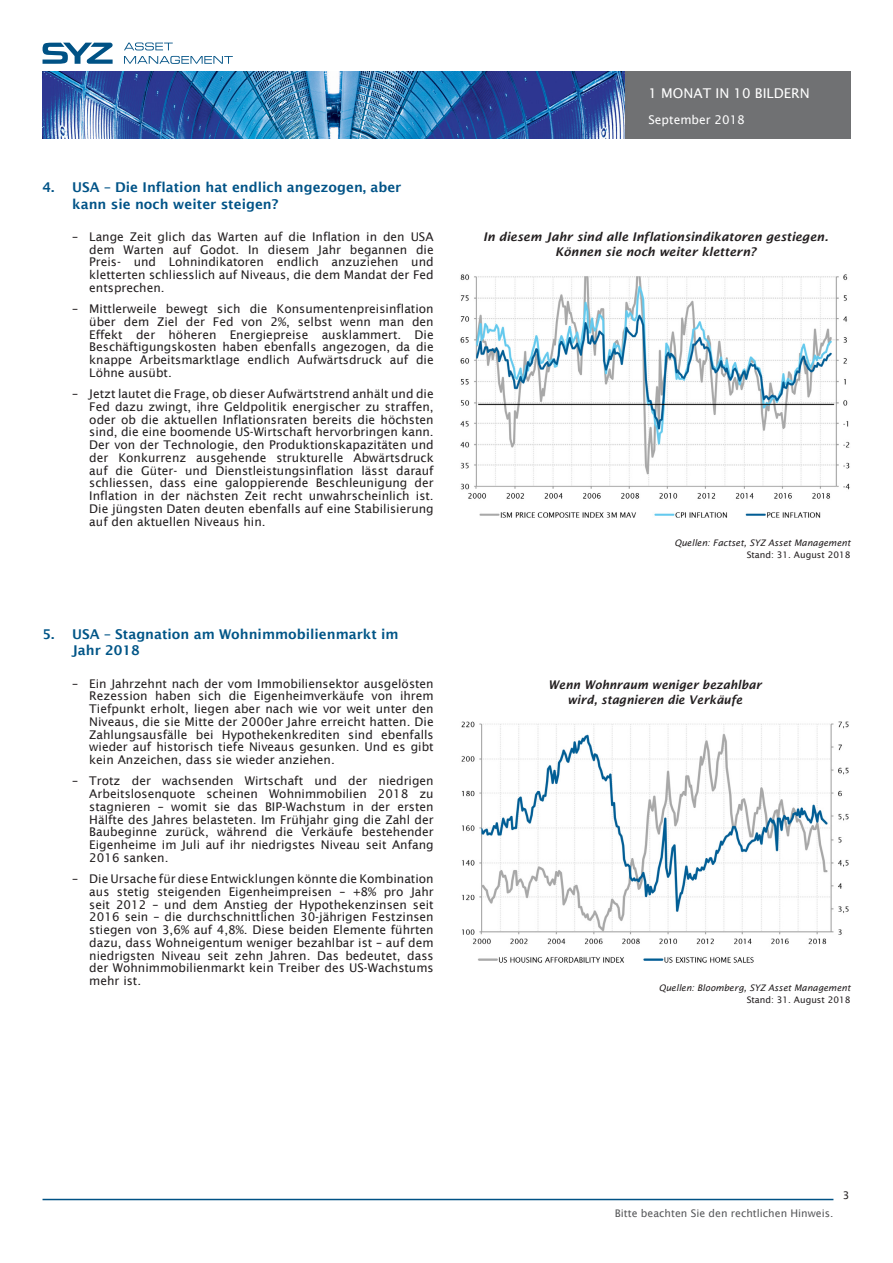
<style>
.page{position:relative;width:893px;height:1263px;background:#fff}
.page>*{position:absolute;margin:0;border:0;box-sizing:border-box;transform-origin:0 0}
.t1{font:600 13.5px/16.5px "Lucida Sans";color:#005387}
.t2{font:600 13.5px/16.5px "Lucida Sans";color:#005587}
.t3{font:13.5px "Lucida Sans";color:#fff}
.t4{font:12px/12.8px "Lucida Sans";color:#231f20;text-align:justify}
.Graph_TITLES{font:italic 600 12px/15px "Lucida Sans";color:#231f20;text-align:center}
.Graph_TITLES-2{font:italic 600 12px/15px "Lucida Sans";color:#231f20;text-align:center;scale:.95 1}
.t5{font:12px "Lucida Sans";color:#fff}
.t6{font:10.5px "Lucida Sans";color:#57585a}
.t7{font:10.5px "Lucida Sans";color:#231f20}
.Source_data{font:italic 9px "Lucida Sans";color:#231f20}
.Source_data-2{font:9px "Lucida Sans";color:#231f20}
</style>
<div class="page">
<svg style="left:124px;top:43px;width:49px;height:7px"></svg>
<svg style="left:124px;top:56px;width:109px;height:8px"></svg>
<svg style="left:43px;top:43px;width:70px;height:21px"></svg>
<img style="left:43px;top:72px;width:807px;height:67px">
<hr style="left:43px;top:1199px;width:790px;height:1px;background:#005285">
<img style="left:461px;top:721px;width:388px;height:242px">
<img style="left:460px;top:274px;width:390px;height:244px">
<p class="t1" style="left:72px;top:179px;width:331px;text-indent:-30px">4. USA – Die Inflation hat endlich angezogen, aber kann sie noch weiter steigen?</p>
<p class="t4" style="left:89px;top:230px;width:346px;text-indent:-17px">– Lange Zeit glich das Warten auf die Inflation in den USA dem Warten auf Godot. In diesem Jahr begannen die Preis- und Lohnindikatoren endlich anzuziehen und kletterten schliesslich auf Niveaus, die dem Mandat der Fed entsprechen.</p>
<p class="t4" style="left:89px;top:302px;width:346px;text-indent:-17px">– Mittlerweile bewegt sich die Konsumentenpreisinflation über dem Ziel der Fed von 2%, selbst wenn man den Effekt der höheren Energiepreise ausklammert. Die Beschäftigungskosten haben ebenfalls angezogen, da die knappe Arbeitsmarktlage endlich Aufwärtsdruck auf die Löhne ausübt.</p>
<p class="t4" style="left:89px;top:387px;width:346px;text-indent:-17px">– Jetzt lautet die Frage, ob dieser Aufwärtstrend anhält und die Fed dazu zwingt, ihre Geldpolitik energischer zu straffen, oder ob die aktuellen Inflationsraten bereits die höchsten sind, die eine boomende US-Wirtschaft hervorbringen kann.<br>Der von der Technologie, den Produktionskapazitäten und der Konkurrenz ausgehende strukturelle Abwärtsdruck auf die Güter- und Dienstleistungsinflation lässt darauf schliessen, dass eine galoppierende Beschleunigung der Inflation in der nächsten Zeit recht unwahrscheinlich ist.<br>Die jüngsten Daten deuten ebenfalls auf eine Stabilisierung auf den aktuellen Niveaus hin.</p>
<p class="t2" style="left:72px;top:626px;width:328px;text-indent:-30px">5. USA – Stagnation am Wohnimmobilienmarkt im<br>Jahr 2018</p>
<p class="t4" style="left:89px;top:677px;width:346px;text-indent:-17px">– Ein Jahrzehnt nach der vom Immobiliensektor ausgelösten Rezession haben sich die Eigenheimverkäufe von ihrem Tiefpunkt erholt, liegen aber nach wie vor weit unter den Niveaus, die sie Mitte der 2000er Jahre erreicht hatten. Die Zahlungsausfälle bei Hypothekenkrediten sind ebenfalls wieder auf historisch tiefe Niveaus gesunken. Und es gibt kein Anzeichen, dass sie wieder anziehen.</p>
<p class="t4" style="left:89px;top:775px;width:346px;text-indent:-17px">– Trotz der wachsenden Wirtschaft und der niedrigen Arbeitslosenquote scheinen Wohnimmobilien 2018 zu stagnieren – womit sie das BIP-Wachstum in der ersten Hälfte des Jahres belasteten. Im Frühjahr ging die Zahl der Baubeginne zurück, während die Verkäufe bestehender Eigenheime im Juli auf ihr niedrigstes Niveau seit Anfang 2016 sanken.</p>
<p class="t4" style="left:89px;top:872px;width:346px;text-indent:-17px">– Die Ursache für diese Entwicklungen könnte die Kombination aus stetig steigenden Eigenheimpreisen – +8% pro Jahr seit 2012 – und dem Anstieg der Hypothekenzinsen seit 2016 sein – die durchschnittlichen 30-jährigen Festzinsen stiegen von 3,6% auf 4,8%. Diese beiden Elemente führten dazu, dass Wohneigentum weniger bezahlbar ist – auf dem niedrigsten Niveau seit zehn Jahren. Das bedeutet, dass der Wohnimmobilienmarkt kein Treiber des US-Wachstums mehr ist.</p>
<p class="t3" style="left:648px;top:85px;width:163px">1 MONAT IN 10 BILDERN</p>
<p class="t5" style="left:648px;top:113px;width:98px">September 2018</p>
<p class="Graph_TITLES" style="left:483px;top:229px;width:347px">In diesem Jahr sind alle Inflationsindikatoren gestiegen.<br>Können sie noch weiter klettern?</p>
<p class="Source_data" style="left:674px;top:538px;width:178px">Quellen: Factset, SYZ Asset Management</p>
<p class="Source_data-2" style="left:747px;top:550px;width:105px">Stand: 31. August 2018</p>
<p class="Graph_TITLES-2" style="left:548px;top:677px;width:226px">Wenn Wohnraum weniger bezahlbar wird, stagnieren die Verkäufe</p>
<p class="Source_data" style="left:659px;top:982px;width:193px">Quellen: Bloomberg, SYZ Asset Management</p>
<p class="Source_data-2" style="left:747px;top:994px;width:105px">Stand: 31. August 2018</p>
<p class="t6" style="left:615px;top:1207px;width:220px">Bitte beachten Sie den rechtlichen Hinweis.</p>
<p class="t7" style="left:843px;top:1189px;width:8px">3</p>
</div>
